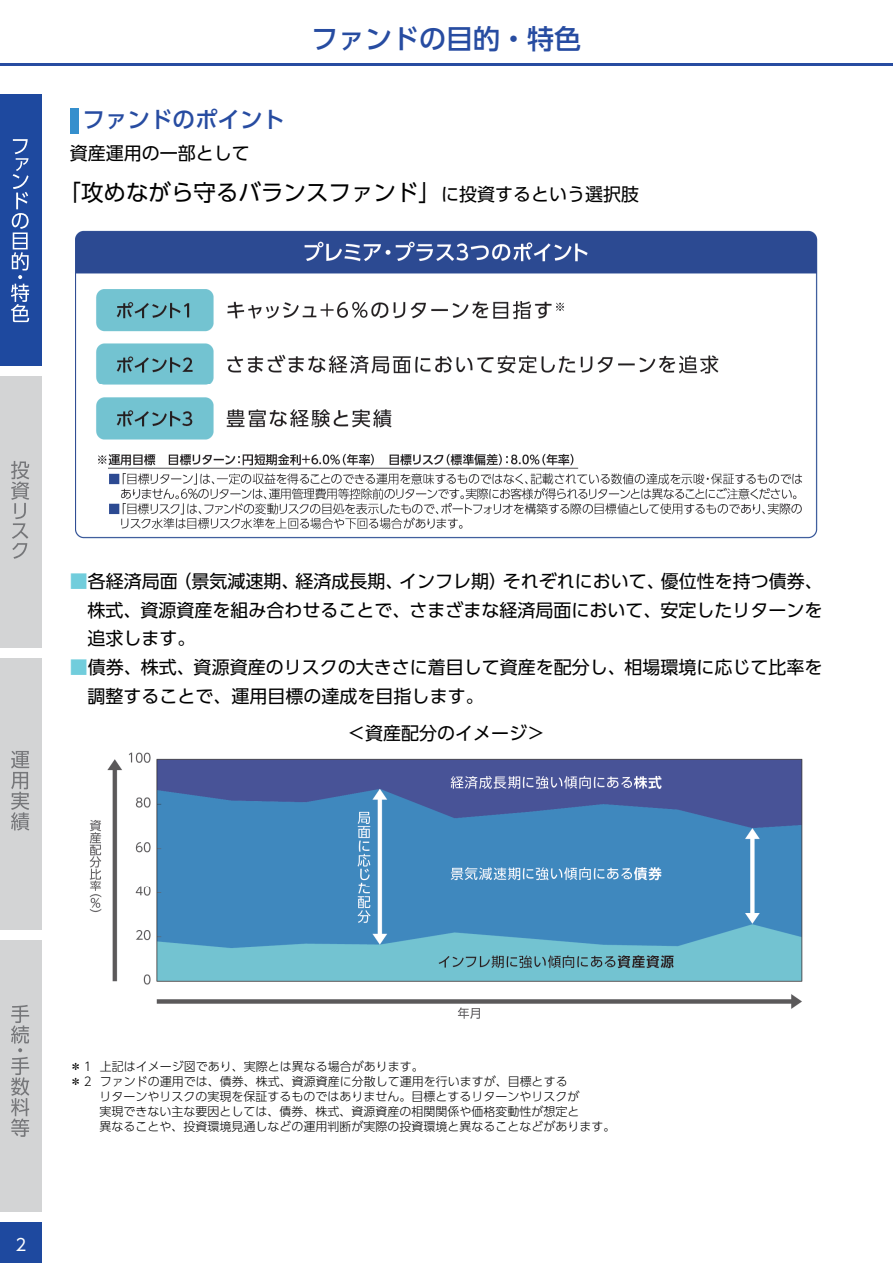
<style>
.page{position:relative;width:893px;height:1263px;background:#fff}
.page>*{position:absolute;margin:0;border:0;box-sizing:border-box;transform-origin:0 0}
.t1{font:500 27px "UD Shin Go Pr 6 N";color:#274ca1}
.t2{font:22.5px "UD Shin Go Pr 6 N";color:#000}
.t3{font:500 22.5px "UD Shin Go Pr 6 N";color:#274ca1}
.t4{font:18px/28.5px "UD Shin Go Pr 6 N";color:#000;text-align:justify}
.t5{font:16.5px "UD Shin Go Pr 6 N";color:#fff}
.t6{font:300 12px "UD Shin Go Pr 6 N";color:#000}
.s1{font-size:18px}
.s2{color:#71cddc}
</style>
<div class="page">
<hr style="left:0;top:64px;width:893px;height:2px;background:#274ca1">
<div style="left:70px;top:108px;width:8px;height:25px;background:#358fcd"></div>
<img style="left:75px;top:230px;width:743px;height:309px">
<img style="left:89px;top:752px;width:714px;height:267px">
<div style="left:0;top:95px;width:41px;height:271px;background:#1e499f"></div>
<div style="left:0;top:377px;width:41px;height:271px;background:#d3d4d5"></div>
<div style="left:0;top:658px;width:41px;height:272px;background:#d3d4d5"></div>
<div style="left:0;top:940px;width:41px;height:271px;background:#d3d4d5"></div>
<div style="left:0;top:1222px;width:41px;height:41px;background:#1e499f"></div>
<svg style="left:11px;top:139px;width:18px;height:183px"></svg>
<svg style="left:11px;top:461px;width:18px;height:98px"></svg>
<svg style="left:11px;top:751px;width:18px;height:79px"></svg>
<svg style="left:11px;top:1005px;width:18px;height:132px"></svg>
<h1 class="t1" style="left:311px;top:16px;width:271px">ファンドの目的・特色</h1>
<h2 class="t3" style="left:83px;top:101px;width:204px">ファンドのポイント</h2>
<h3 class="t4" style="left:70px;top:138px;width:181px">資産運用の一部として</h3>
<h2 class="t2" style="left:59px;top:174px;width:582px">「攻めながら守るバランスファンド」<span class="s1">に投資するという選択肢</span></h2>
<h3 class="t4" style="left:88px;top:567px;width:737px;text-indent:-18px"><span class="s2">■</span>各経済局面（景気減速期、経済成長期、インフレ期）それぞれにおいて、優位性を持つ債券、株式、資源資産を組み合わせることで、さまざまな経済局面において、安定したリターンを追求します。</h3>
<h3 class="t4" style="left:88px;top:652px;width:736px;text-indent:-18px"><span class="s2">■</span>債券、株式、資源資産のリスクの大きさに着目して資産を配分し、相場環境に応じて比率を調整することで、運用目標の達成を目指します。</h3>
<h3 class="t4" style="left:347px;top:718px;width:200px">＜資産配分のイメージ＞</h3>
<h3 class="t5" style="left:15px;top:1232px;width:12px">2</h3>
<p class="t6" style="left:70px;top:1057px;width:355px">＊１ 上記はイメージ図であり、実際とは異なる場合があります。</p>
<p class="t6" style="left:70px;top:1072px;width:499px">＊２ ファンドの運用では、債券、株式、資源資産に分散して運用を行いますが、目標とする</p>
<p class="t6" style="left:100px;top:1087px;width:481px">リターンやリスクの実現を保証するものではありません。目標とするリターンやリスクが</p>
<p class="t6" style="left:100px;top:1102px;width:481px">実現できない主な要因としては、債券、株式、資源資産の相関関係や価格変動性が想定と</p>
<p class="t6" style="left:100px;top:1117px;width:517px">異なることや、投資環境見通しなどの運用判断が実際の投資環境と異なることなどがあります。</p>
</div>
